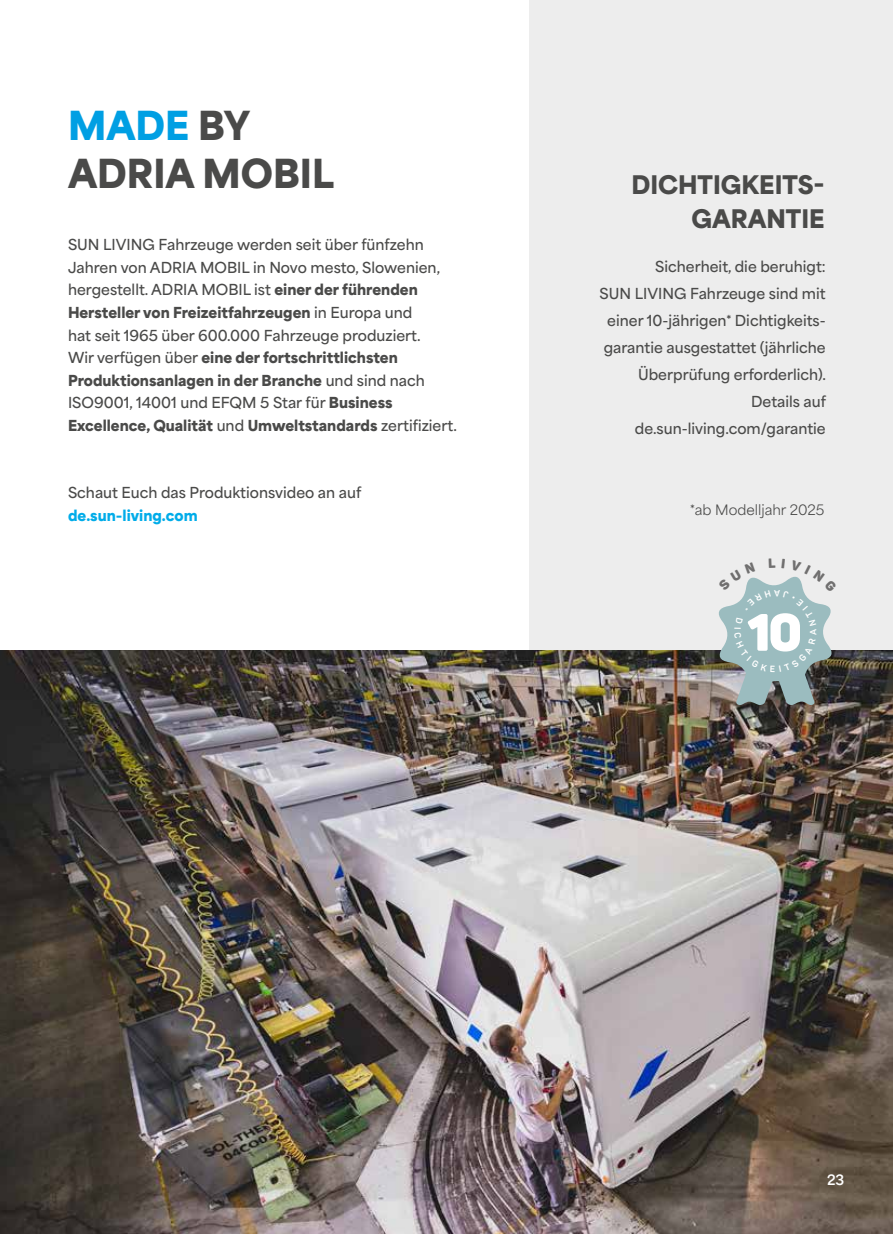
<style>
.page{position:relative;width:893px;height:1234px;background:#fff}
.page>*{position:absolute;margin:0;border:0;box-sizing:border-box;transform-origin:0 0}
.t1{font:900 51.75px "Panton";color:#fff}
.t2{font:900 37.5px/48px "Area Normal";color:#4a4a49}
.t3{font:900 24px/33px "Area Normal";color:#4a4a49;text-align:right}
.t4{font:600 14.25px/22.5px "Area Normal";color:#4a4a49}
.t5{font:900 14.25px "Area Normal";color:#00ace9}
.t6{font:13.5px "Area Normal";color:#4a4a49}
.t7{font:700 13.5px "Area Normal";color:#fff}
.s1{color:#009fe3}
.s2{font-weight:900}
</style>
<div class="page">
<div style="left:529px;top:0;width:364px;height:650px;background:#ededed"></div>
<img style="left:0;top:650px;width:893px;height:583px">
<svg style="left:716px;top:576px;width:121px;height:128px"></svg>
<h2 class="t2" style="left:68px;top:98px;width:267px"><span class="s1">MADE</span> BY<br>ADRIA MOBIL</h2>
<p class="t4" style="left:68px;top:232px;width:390px">SUN LIVING Fahrzeuge werden seit über fünfzehn Jahren von ADRIA MOBIL in Novo mesto, Slowenien, hergestellt. ADRIA MOBIL ist <span class="s2">einer der führenden Hersteller von Freizeitfahrzeugen</span> in Europa und<br>hat seit 1965 über 600.000 Fahrzeuge produziert.<br>Wir verfügen über <span class="s2">eine der fortschrittlichsten Produktionsanlagen in der Branche</span> und sind nach ISO9001, 14001 und EFQM 5 Star für <span class="s2">Business Excellence, Qualität</span> und <span class="s2">Umweltstandards</span> zertifiziert.</p>
<p class="t4" style="left:68px;top:479px;width:295px">Schaut Euch das Produktionsvideo an auf</p>
<p class="t5" style="left:68px;top:502px;width:131px">de.sun-living.com</p>
<h3 class="t3" style="left:631px;top:166px;width:195px">DICHTIGKEITS-<br>GARANTIE</h3>
<p class="t4" style="left:600px;top:251px;width:228px;line-height:27px;text-align:right">Sicherheit, die beruhigt:<br>SUN LIVING Fahrzeuge sind mit einer 10-jährigen* Dichtigkeits&shy;garantie ausgestattet (jä hrliche<br>Ü berprüfung erforderlich).<br>Details auf de.sun-living.com/garantie</p>
<p class="t6" style="left:690px;top:498px;width:136px">*ab Modelljahr 2025</p>
<h1 class="t1" style="left:747px;top:599px;width:56px">10</h1>
<p class="t7" style="left:827px;top:1167px;width:19px">23</p>
</div>
